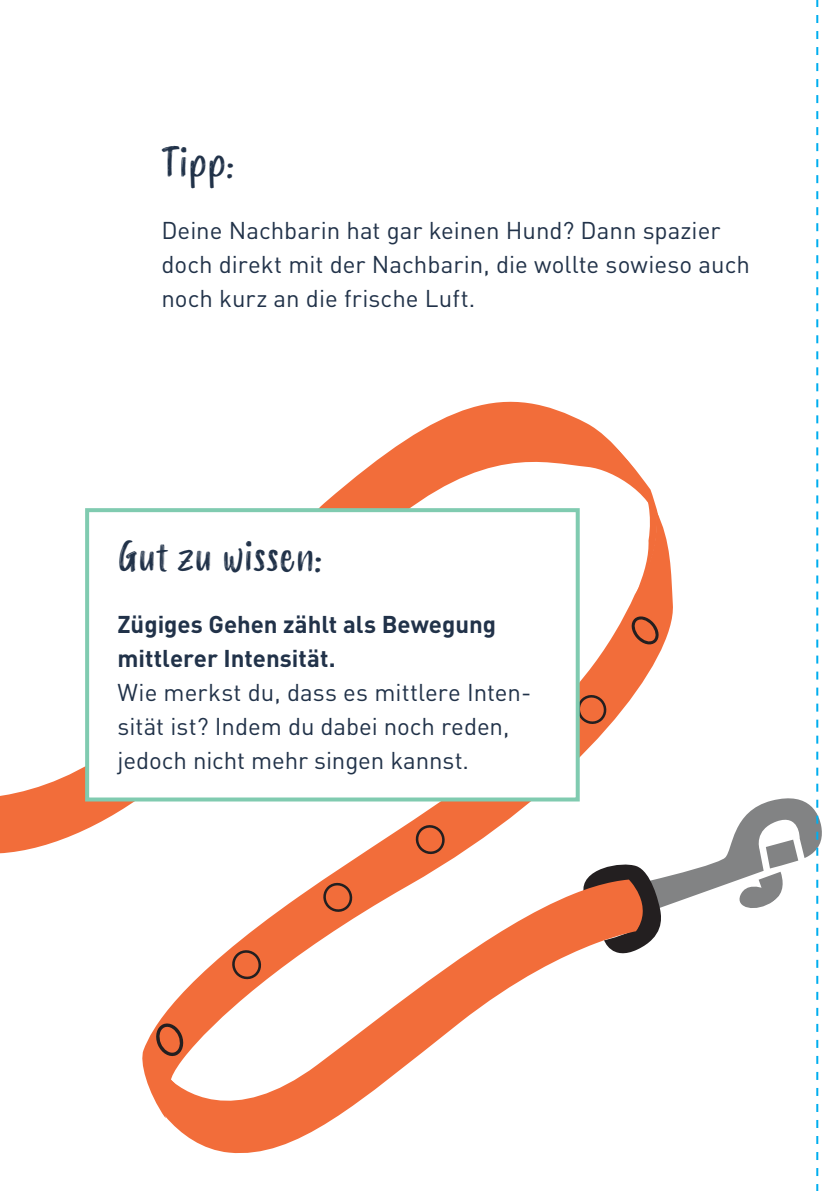
<style>
.page{position:relative;width:840px;height:1191px;background:#fff}
.page>*{position:absolute;margin:0;border:0;box-sizing:border-box;transform-origin:0 0}
.t1{font:40px "Smoothy";letter-spacing:.01em;color:#213249}
.t2{font:24px/34px "DIN Pro";color:#213249}
.t3{font:700 24px/34px "DIN Pro";color:#213249}
</style>
<div class="page">
<svg style="left:171px;top:1118px;width:164px;height:36px;fill:#f26d3a"></svg>
<svg style="left:142px;top:801px;width:428px;height:317px"></svg>
<svg style="left:370px;top:401px;width:200px;height:107px;fill:#f26d3a"></svg>
<svg style="left:319px;top:465px;width:51px;height:43px"></svg>
<svg style="left:0;top:766px;width:302px;height:118px"></svg>
<svg style="left:164px;top:1075px;width:10px;height:48px"></svg>
<svg style="left:409px;top:818px;width:42px;height:39px;background:#d76438"></svg>
<svg style="left:317px;top:876px;width:41px;height:39px;background:#d6663c"></svg>
<svg style="left:226px;top:943px;width:41px;height:39px;background:#d7673d"></svg>
<svg style="left:150px;top:1017px;width:39px;height:42px;background:#cf6b45"></svg>
<div style="left:87px;top:510px;width:490px;height:289px;background:#fff"></div>
<div style="left:85px;top:508px;width:494px;height:293px;border:4px solid #80cbb0"></div>
<svg style="left:570px;top:0;width:252px;height:1191px"></svg>
<h1 class="t1" style="left:161px;top:133px;width:74px">Tipp:</h1>
<p class="t2" style="left:161px;top:212px;width:589px">Deine Nachbarin hat gar keinen Hund? Dann spazier doch direkt mit der Nachbarin, die wollte sowieso auch noch kurz an die frische Luft.</p>
<h1 class="t1" style="left:117px;top:527px;width:206px">Gut zu wissen:</h1>
<p class="t3" style="left:117px;top:606px;width:380px">Zügiges Gehen zählt als Bewegung mittlerer Intensität.</p>
<p class="t2" style="left:117px;top:674px;width:411px">Wie merkst du, dass es mittlere Inten&shy;sität ist? Indem du dabei noch reden, jedoch nicht mehr singen kannst.</p>
</div>
